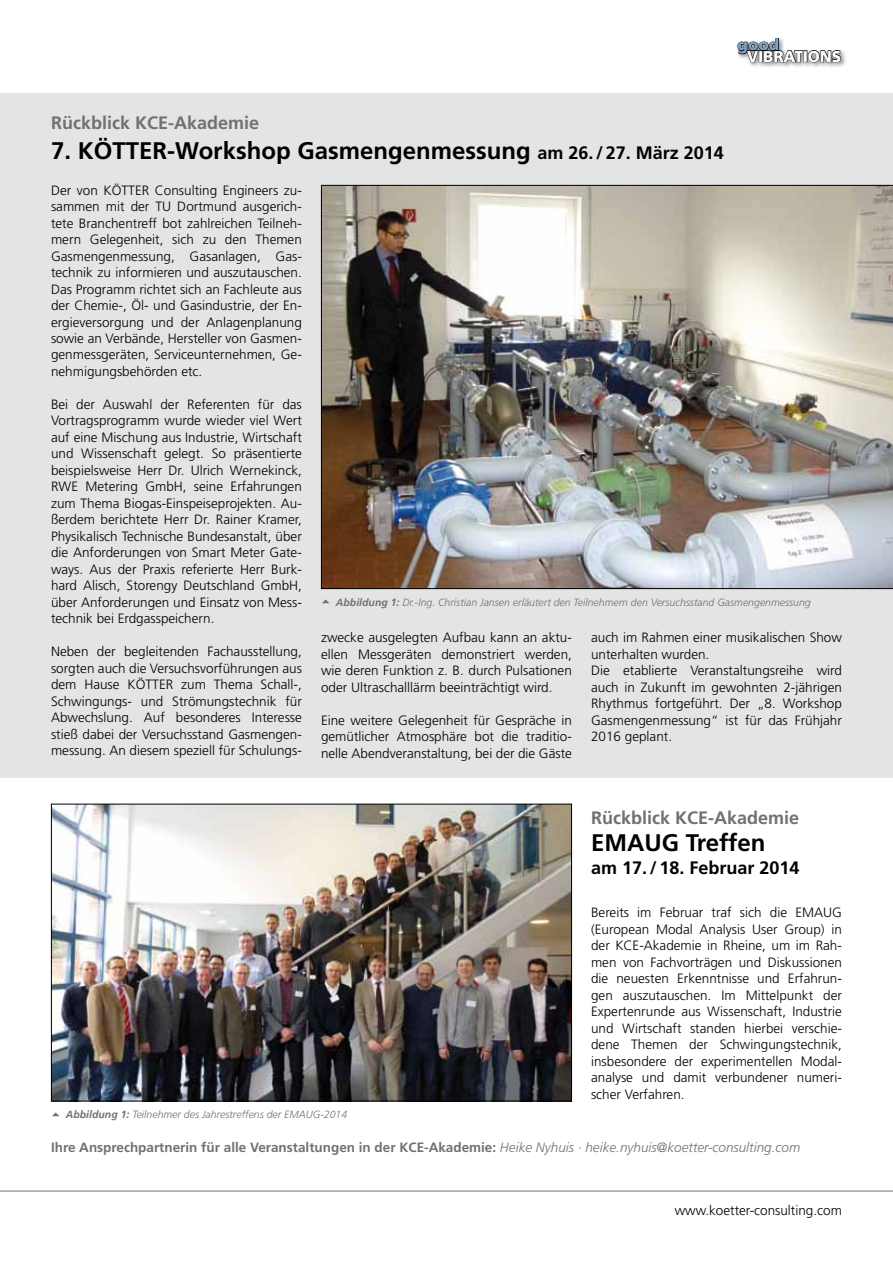
<style>
.page{position:relative;width:893px;height:1263px;background:#fff}
.page>*{position:absolute;margin:0;border:0;box-sizing:border-box;transform-origin:0 0}
.t1{font:700 24px "Frutiger";color:#000}
.t2{font:700 18px "Frutiger";color:#707172}
.t3{font:700 18px "Frutiger";color:#000}
.t4{font:900 15.45px "Frutiger";letter-spacing:-.01em;color:#fff}
.t5{font:900 15.45px "Frutiger";color:#80a0c2}
.t6{font:300 13.5px/16.5px "Frutiger";color:#000;text-align:justify}
.t7{font:700 13.5px "Frutiger";color:#707172}
.t8{font:italic 300 10.5px "Frutiger";color:#707172}
.s1{font-size:18px}
.s2{font-weight:700}
.s3{font-weight:300;font-style:italic}
</style>
<div class="page">
<div style="left:0;top:94px;width:893px;height:684px;background:#e3e4e4"></div>
<img style="left:53px;top:806px;width:517px;height:293px">
<div style="left:51px;top:804px;width:521px;height:297px;border:1px solid #000"></div>
<img style="left:321px;top:185px;width:572px;height:404px">
<hr style="left:0;top:1191px;width:893px;height:1px;background:#707172">
<div style="left:735px;top:36px;width:112px;height:33px;background:#000;opacity:.5"></div>
<svg style="left:737px;top:38px;width:104px;height:27px"></svg>
<p class="t5" style="left:738px;top:36px;width:43px">GOOD</p>
<p class="t4" style="left:747px;top:47px;width:96px">VIBRATIONS</p>
<h2 class="t2" style="left:51px;top:112px;width:210px">Rückblick KCE-Akademie</h2>
<h1 class="t1" style="left:51px;top:136px;width:674px">7. KÖTTER-Workshop Gasmengenmessung <span class="s1">am 26. / 27. März 2014</span></h1>
<p class="t6" style="left:51px;top:182px;width:252px">Der von KÖTTER Consulting Engineers zu&shy;sammen mit der TU Dortmund ausgerich&shy;tete Branchentreff bot zahlreichen Teilneh&shy;mern Gelegenheit, sich zu den Themen Gasmengenmessung, Gasanlagen, Gas&shy;technik zu informieren und auszutauschen.<br>Das Programm richtet sich an Fachleute aus der Chemie-, Öl- und Gasindustrie, der En&shy;ergieversorgung und der Anlagenplanung sowie an Verbände, Hersteller von Gasmen&shy;genmessgeräten, Serviceunternehmen, Ge&shy;nehmigungsbehörden etc.</p>
<p class="t6" style="left:51px;top:396px;width:252px">Bei der Auswahl der Referenten für das Vortragsprogramm wurde wieder viel Wert auf eine Mischung aus Industrie, Wirtschaft und Wissenschaft gelegt. So präsentierte beispielsweise Herr Dr. Ulrich Wernekinck, RWE Metering GmbH, seine Erfahrungen zum Thema Biogas-Einspeiseprojekten. Au&shy;ßerdem berichtete Herr Dr. Rainer Kramer, Physikalisch Technische Bundesanstalt, über die Anforderungen von Smart Meter Gate&shy;ways. Aus der Praxis referierte Herr Burk&shy;hard Alisch, Storengy Deutschland GmbH, über Anforderungen und Einsatz von Mess&shy;technik bei Erdgasspeichern.</p>
<p class="t6" style="left:51px;top:643px;width:252px">Neben der begleitenden Fachausstellung, sorgten auch die Versuchsvorführungen aus dem Hause KÖTTER zum Thema Schall-, Schwingungs- und Strömungstechnik für Abwechslung. Auf besonderes Interesse stieß dabei der Versuchsstand Gasmengen&shy;messung. An diesem speziell für Schulungs-</p>
<p class="t8" style="left:336px;top:596px;width:476px"><span class="s2">Abbildung 1:</span> Dr.-Ing. Christian Jansen erläutert den Teilnehmern den Versuchsstand Gasmengenmessung</p>
<p class="t6" style="left:321px;top:629px;width:252px">zwecke ausgelegten Aufbau kann an aktu&shy;ellen Messgeräten demonstriert werden, wie deren Funktion z. B. durch Pulsationen oder Ultraschalllärm beeinträchtigt wird.</p>
<p class="t6" style="left:321px;top:712px;width:252px">Eine weitere Gelegenheit für Gespräche in gemütlicher Atmosphäre bot die traditio&shy;nelle Abendveranstaltung, bei der die Gäste</p>
<p class="t6" style="left:591px;top:629px;width:252px;text-align:left">auch im Rahmen einer musikalischen Show unterhalten wurden.<br>Die etablierte Veranstaltungsreihe wird auch in Zukunft im gewohnten 2-jährigen Rhythmus fortgeführt. Der „8. Workshop Gasmengenmessung“ ist für das Frühjahr 2016 geplant.</p>
<h2 class="t2" style="left:591px;top:807px;width:210px">Rückblick KCE-Akademie</h2>
<h1 class="t1" style="left:591px;top:829px;width:176px">EMAUG Treffen</h1>
<h2 class="t3" style="left:591px;top:857px;width:210px">am 17. / 18. Februar 2014</h2>
<p class="t6" style="left:591px;top:904px;width:252px">Bereits im Februar traf sich die EMAUG (European Modal Analysis User Group) in der KCE-Akademie in Rheine, um im Rah&shy;men von Fachvorträgen und Diskussionen die neuesten Erkenntnisse und Erfahrun&shy;gen auszutauschen. Im Mittelpunkt der Expertenrunde aus Wissenschaft, Industrie und Wirtschaft standen hierbei verschie&shy;dene Themen der Schwingungstechnik, insbesondere der experimentellen Modal&shy;analyse und damit verbundener numeri&shy;scher Verfahren.</p>
<p class="t8" style="left:66px;top:1108px;width:283px"><span class="s2">Abbildung 1:</span> Teilnehmer des Jahrestreffens der EMAUG-2014</p>
<p class="t7" style="left:51px;top:1140px;width:751px">Ihre Ansprechpartnerin für alle Veranstaltungen in der KCE-Akademie: <span class="s3">Heike Nyhuis · heike.nyhuis@koetter-consulting.com</span></p>
<p class="t6" style="left:675px;top:1202px;width:169px">www.koetter-consulting.com</p>
</div>
